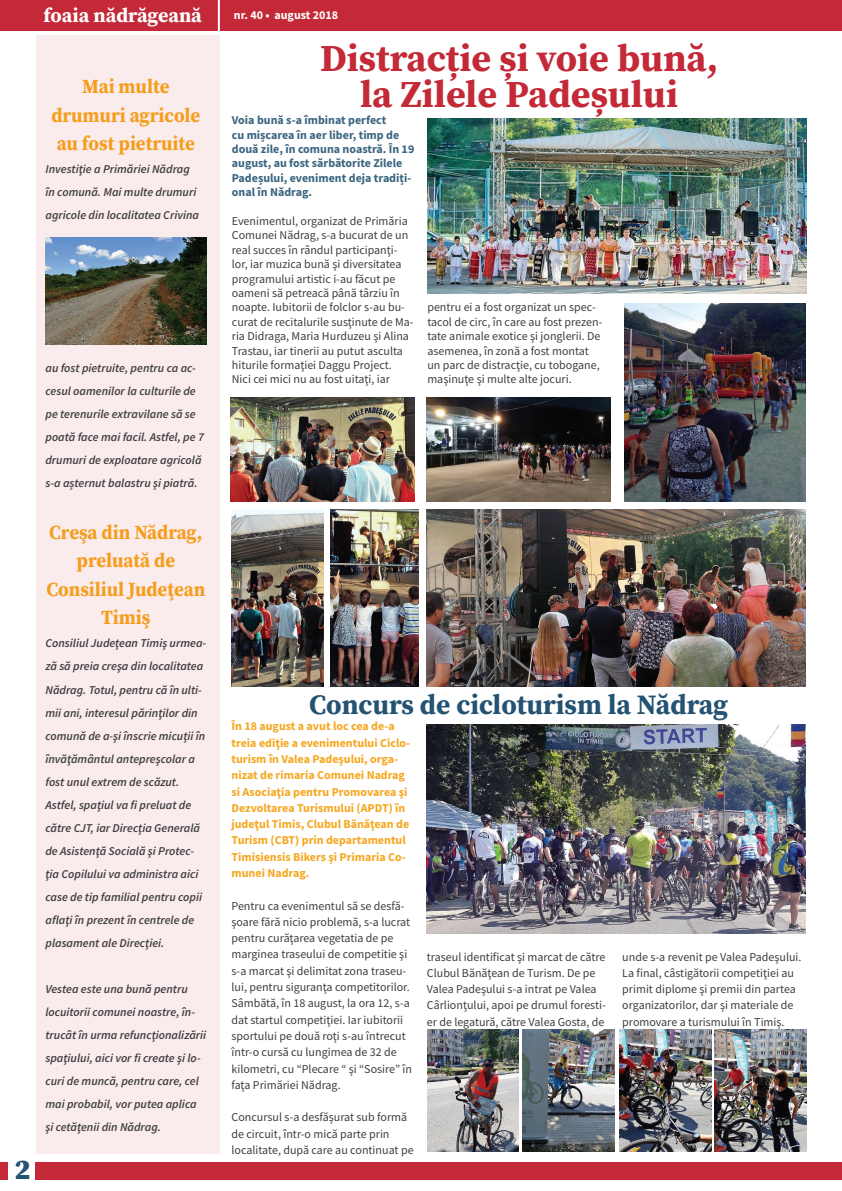
<style>
.page{position:relative;width:842px;height:1191px;background:#fff}
.page>*{position:absolute;margin:0;border:0;box-sizing:border-box;transform-origin:0 0}
.t1{font:700 38px/36px "Source Serif Pro";color:#c32936;text-align:center}
.t2{font:900 28.8px "Source Serif Pro";color:#235272}
.t3{font:700 28px "Source Serif Pro";color:#235272}
.t4{font:700 20px/28.6px "Source Serif Pro";color:#f59e1d;text-align:center;scale:.94 1}
.t5{font:700 20px "Source Serif Pro";letter-spacing:-.005em;color:#fff}
.t6{font:12px/14.4px "Source Sans Pro";color:#3e3e3f}
.t7{font:italic 600 12px/23px "Source Sans Pro";color:#3e3e3f}
.t8{font:700 12px/16.3px "Source Sans Pro";color:#f6a720}
.t9{font:700 12px/14.4px "Source Sans Pro";color:#3a6580}
.t10{font:700 12px "Source Sans Pro";color:#fff}
</style>
<div class="page">
<div style="left:36px;top:35px;width:184px;height:1119px;background:#faebed"></div>
<div style="left:0;top:0;width:842px;height:30px;background:#c32936"></div>
<div style="left:0;top:1162px;width:842px;height:17px;background:#c32936"></div>
<div style="left:9px;top:1155px;width:26px;height:30px;background:#fff"></div>
<svg style="left:232px;top:30px;width:108px;height:1px"></svg>
<hr style="left:218px;top:0;width:2px;height:32px;background:#fff">
<img style="left:45px;top:237px;width:161px;height:108px">
<img style="left:427px;top:724px;width:379px;height:210px">
<img style="left:427px;top:1029px;width:92px;height:123px">
<img style="left:523px;top:1029px;width:91px;height:123px">
<img style="left:619px;top:1029px;width:92px;height:123px">
<img style="left:715px;top:1029px;width:91px;height:123px">
<img style="left:428px;top:119px;width:378px;height:174px">
<img style="left:427px;top:397px;width:183px;height:105px">
<img style="left:427px;top:509px;width:379px;height:177px">
<img style="left:231px;top:398px;width:184px;height:103px">
<img style="left:330px;top:509px;width:88px;height:177px">
<img style="left:231px;top:509px;width:93px;height:177px">
<img style="left:624px;top:303px;width:182px;height:198px">
<h3 class="t5" style="left:44px;top:1px;width:160px">foaia nădrăgeană</h3>
<h3 class="t4" style="left:51px;top:72px;width:160px">Mai multe drumuri agricole au fost pietruite</h3>
<p class="t7" style="left:45px;top:158px;width:155px">Investiţie a Primăriei Nădrag în comună. Mai multe drumuri agricole din localitatea Crivina</p>
<h2 class="t2" style="left:15px;top:1149px;width:18px">2</h2>
<p class="t7" style="left:45px;top:356px;width:160px">au fost pietruite, pentru ca ac&shy;cesul oamenilor la culturile de pe terenurile extravilane să se poată face mai facil. Astfel, pe 7 drumuri de exploatare agricolă s-a așternut balastru şi piatră.</p>
<h3 class="t4" style="left:46px;top:517px;width:170px">Creşa din Nădrag, preluată de<br>Consiliul Judeţean<br>Timiş</h3>
<p class="t7" style="left:45px;top:632px;width:162px">Consiliul Judeţean Timiş urmea&shy;ză să preia creşa din localitatea<br>Nădrag. Totul, pentru că în ulti&shy;mii ani, interesul părinţilor din comună de a-şi înscrie micuţii în învăţământul antepreşcolar a fost unul extrem de scăzut.<br>Astfel, spaţiul va fi preluat de către CJT, iar Direcţia Generală de Asistenţă Socială şi Protec&shy;ţia Copilului va administra aici case de tip familial pentru copii aflaţi în prezent în centrele de plasament ale Direcţiei.</p>
<p class="t7" style="left:45px;top:977px;width:162px">Vestea este una bună pentru locuitorii comunei noastre, în&shy;trucât în urma refuncţionalizării spaţiului, aici vor fi create şi lo&shy;curi de muncă, pentru care, cel mai probabil, vor putea aplica şi cetăţenii din Nădrag.</p>
<p class="t10" style="left:234px;top:7px;width:106px">nr. 40 • august 2018</p>
<h1 class="t1" style="left:320px;top:39px;width:399px">Distracție și voie bună, la Zilele Padeșului</h1>
<p class="t9" style="left:232px;top:113px;width:184px">Voia bună s-a îmbinat perfect<br>cu mișcarea în aer liber, timp de două zile, în comuna noastră. În 19 august, au fost sărbătorite Zilele<br>Padeșului, eveniment deja tradiți&shy;onal în Nădrag.</p>
<p class="t6" style="left:232px;top:214px;width:183px">Evenimentul, organizat de Primăria Comunei Nădrag, s-a bucurat de un real succes în rândul participanţi&shy;lor, iar muzica bună şi diversitatea programului artistic i-au făcut pe oameni să petreacă până târziu în noapte. Iubitorii de folclor s-au bu&shy;curat de recitalurile susţinute de Ma&shy;ria Didraga, Maria Hurduzeu şi Alina Trastau, iar tinerii au putut asculta hiturile formaţiei Daggu Project.<br>Nici cei mici nu au fost uitaţi, iar</p>
<p class="t6" style="left:427px;top:300px;width:177px">pentru ei a fost organizat un spec&shy;tacol de circ, în care au fost prezen&shy;tate animale exotice şi jonglerii. De asemenea, în zonă a fost montat un parc de distracţie, cu tobogane, maşinuţe şi multe alte jocuri.</p>
<h3 class="t3" style="left:309px;top:685px;width:420px">Concurs de cicloturism la Nădrag</h3>
<p class="t8" style="left:231px;top:718px;width:180px">În 18 august a avut loc cea de-a treia ediţie a evenimentului Ciclo&shy;turism în Valea Padeşului, orga&shy;nizat de rimaria Comunei Nadrag si Asociaţia pentru Promovarea şi<br>Dezvoltarea Turismului (APDT) în judeţul Timis, Clubul Bănăţean de<br>Turism (CBT) prin departamentul<br>Timisiensis Bikers şi Primaria Co&shy;munei Nadrag.</p>
<p class="t6" style="left:231px;top:897px;width:182px;line-height:16.3px">Pentru ca evenimentul să se desfă&shy;şoare fără nicio problemă, s-a lucrat pentru curăţarea vegetatia de pe marginea traseului de competitie şi s-a marcat şi delimitat zona traseu&shy;lui, pentru siguranţa competitorilor.<br>Sâmbătă, în 18 august, la ora 12, s-a dat startul competiţiei. Iar iubitorii sportului pe două roţi s-au întrecut într-o cursă cu lungimea de 32 de kilometri, cu “Plecare “ şi “Sosire” în faţa Primăriei Nădrag.</p>
<p class="t6" style="left:231px;top:1109px;width:184px;line-height:16.3px">Concursul s-a desfăşurat sub formă de circuit, într-o mică parte prin localitate, după care au continuat pe</p>
<p class="t6" style="left:427px;top:948px;width:180px;line-height:16.2px">traseul identificat şi marcat de către Clubul Bănăţean de Turism. De pe Valea Padeşului s-a intrat pe Valea Cârlionţului, apoi pe drumul foresti&shy;er de legatură, către Valea Gosta, de</p>
<p class="t6" style="left:622px;top:948px;width:181px;line-height:16.2px">unde s-a revenit pe Valea Padeşului.<br>La final, câstigătorii competiţiei au primit diplome şi premii din partea organizatorilor, dar şi materiale de promovare a turismului în Timiş.</p>
</div>
